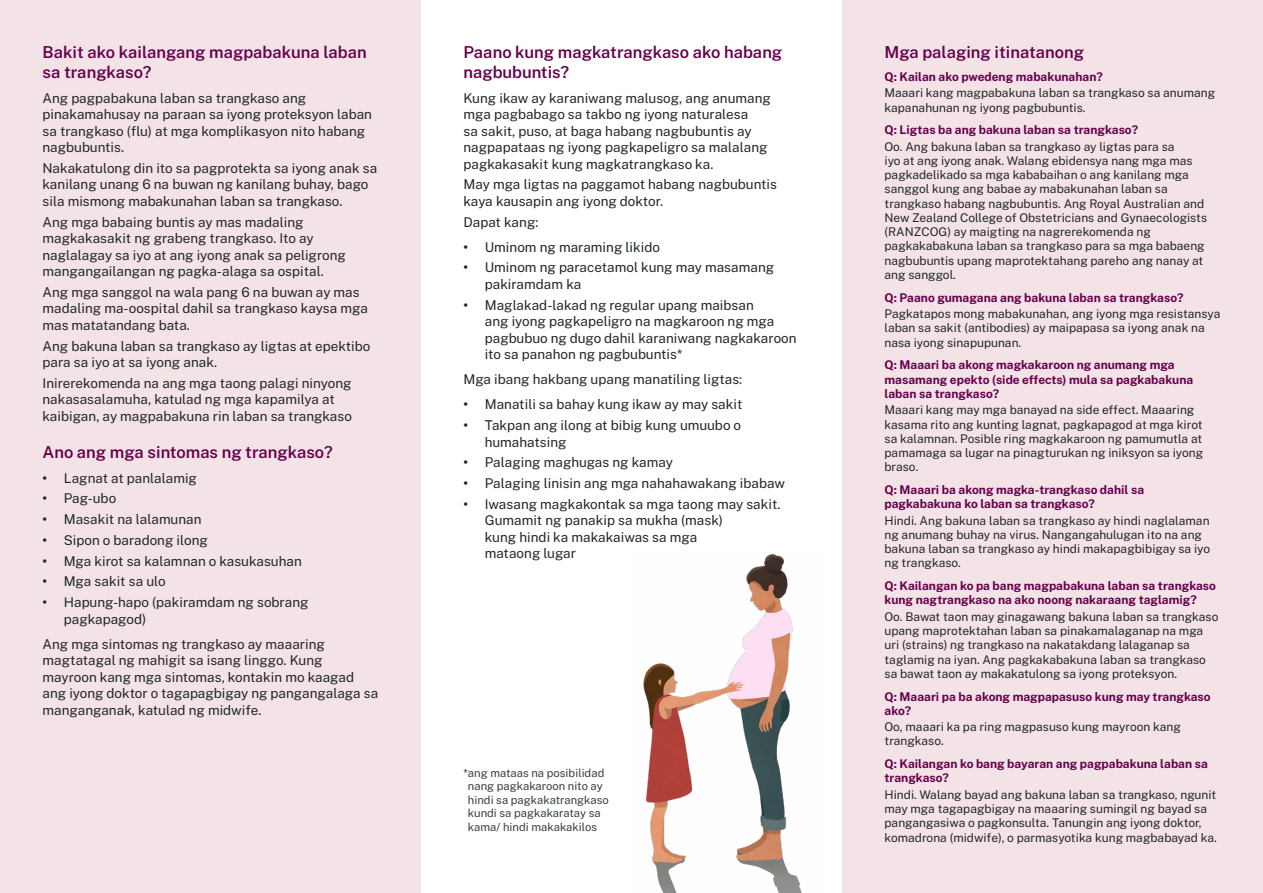
<style>
.page{position:relative;width:1263px;height:893px;background:#fff}
.page>*{position:absolute;margin:0;border:0;box-sizing:border-box;transform-origin:0 0}
.Heading_4__H4{font:600 16.5px/19.5px "Public Sans";color:#65004d}
.Body{font:13.5px/16.5px "Public Sans";color:#22272b}
.Level_1_bullet{font:13.5px/16.5px "Public Sans";color:#22272b}
.Body_FAQ{font:12px/14.2px "Public Sans";color:#22272b}
.Heading_6__H6__FAQ{font:700 12px/14.2px "Public Sans";color:#65004d}
.t1{font:11.25px/13.5px "Public Sans";color:#383d40}
.s1{font-weight:700}
</style>
<div class="page">
<div style="left:0;top:0;width:421px;height:893px;background:#f3e2e6"></div>
<div style="left:842px;top:0;width:421px;height:893px;background:#f3e2e6"></div>
<img style="left:643px;top:554px;width:159px;height:339px">
<h4 class="Heading_4__H4" style="left:43px;top:41px;width:326px">Bakit ako kailangang magpabakuna laban sa trangkaso?</h4>
<p class="Body" style="left:43px;top:89px;width:331px">Ang pagpabakuna laban sa trangkaso ang pinakamahusay na paraan sa iyong proteksyon laban sa trangkaso (flu) at mga komplikasyon nito habang nagbubuntis.</p>
<p class="Body" style="left:43px;top:159px;width:336px">Nakakatulong din ito sa pagprotekta sa iyong anak sa kanilang unang 6 na buwan ng kanilang buhay, bago sila mismong mabakunahan laban sa trangkaso.</p>
<p class="Body" style="left:43px;top:213px;width:305px">Ang mga babaing buntis ay mas madaling magkakasakit ng grabeng trangkaso. Ito ay naglalagay sa iyo at ang iyong anak sa peligrong mangangailangan ng pagka-alaga sa ospital.</p>
<p class="Body" style="left:43px;top:283px;width:327px">Ang mga sanggol na wala pang 6 na buwan ay mas madaling ma-oospital dahil sa trangkaso kaysa mga mas matatandang bata.</p>
<p class="Body" style="left:43px;top:337px;width:329px">Ang bakuna laban sa trangkaso ay ligtas at epektibo para sa iyo at sa iyong anak.</p>
<p class="Body" style="left:43px;top:374px;width:311px">Inirerekomenda na ang mga taong palagi ninyong nakasasalamuha, katulad ng mga kapamilya at kaibigan, ay magpabakuna rin laban sa trangkaso</p>
<h4 class="Heading_4__H4" style="left:43px;top:441px;width:292px">Ano ang mga sintomas ng trangkaso?</h4>
<p class="Level_1_bullet" style="left:43px;top:469px;width:156px"><span class="s1">•</span> Lagnat at panlalamig</p>
<p class="Level_1_bullet" style="left:43px;top:489px;width:75px"><span class="s1">•</span> Pag-ubo</p>
<p class="Level_1_bullet" style="left:43px;top:510px;width:161px"><span class="s1">•</span> Masakit na lalamunan</p>
<p class="Level_1_bullet" style="left:43px;top:531px;width:167px"><span class="s1">•</span> Sipon o baradong ilong</p>
<p class="Level_1_bullet" style="left:43px;top:552px;width:261px"><span class="s1">•</span> Mga kirot sa kalamnan o kasukasuhan</p>
<p class="Level_1_bullet" style="left:43px;top:572px;width:125px"><span class="s1">•</span> Mga sakit sa ulo</p>
<p class="Level_1_bullet" style="left:64px;top:593px;width:246px;text-indent:-21px"><span class="s1">•</span> Hapung-hapo (pakiramdam ng sobrang pagkapagod)</p>
<p class="Body" style="left:43px;top:635px;width:337px">Ang mga sintomas ng trangkaso ay maaaring magtatagal ng mahigit sa isang linggo. Kung mayroon kang mga sintomas, kontakin mo kaagad ang iyong doktor o tagapagbigay ng pangangalaga sa manganganak, katulad ng midwife.</p>
<h4 class="Heading_4__H4" style="left:463px;top:41px;width:320px">Paano kung magkatrangkaso ako habang nagbubuntis?</h4>
<p class="Body" style="left:463px;top:89px;width:309px">Kung ikaw ay karaniwang malusog, ang anumang mga pagbabago sa takbo ng iyong naturalesa<br>sa sakit, puso, at baga habang nagbubuntis ay nagpapataas ng iyong pagkapeligro sa malalang pagkakasakit kung magkatrangkaso ka.</p>
<p class="Body" style="left:463px;top:175px;width:315px">May mga ligtas na paggamot habang nagbubuntis kaya kausapin ang iyong doktor.</p>
<p class="Body" style="left:463px;top:213px;width:76px">Dapat kang:</p>
<p class="Level_1_bullet" style="left:463px;top:238px;width:198px"><span class="s1">•</span> Uminom ng maraming likido</p>
<p class="Level_1_bullet" style="left:485px;top:258px;width:291px;text-indent:-21px"><span class="s1">•</span> Uminom ng paracetamol kung may masamang pakiramdam ka</p>
<p class="Level_1_bullet" style="left:485px;top:296px;width:313px;text-indent:-21px"><span class="s1">•</span> Maglakad-lakad ng regular upang maibsan<br>ang iyong pagkapeligro na magkaroon ng mga pagbubuo ng dugo dahil karaniwang nagkakaroon ito sa panahon ng pagbubuntis*</p>
<p class="Body" style="left:463px;top:370px;width:280px">Mga ibang hakbang upang manatiling ligtas:</p>
<p class="Level_1_bullet" style="left:463px;top:395px;width:280px"><span class="s1">•</span> Manatili sa bahay kung ikaw ay may sakit</p>
<p class="Level_1_bullet" style="left:485px;top:416px;width:258px;text-indent:-21px"><span class="s1">•</span> Takpan ang ilong at bibig kung umuubo o humahatsing</p>
<p class="Level_1_bullet" style="left:463px;top:453px;width:211px"><span class="s1">•</span> Palaging maghugas ng kamay</p>
<p class="Level_1_bullet" style="left:463px;top:474px;width:323px"><span class="s1">•</span> Palaging linisin ang mga nahahawakang ibabaw</p>
<p class="Level_1_bullet" style="left:485px;top:495px;width:297px;text-indent:-21px"><span class="s1">•</span> Iwasang magkakontak sa mga taong may sakit.<br>Gumamit ng panakip sa mukha (mask)<br>kung hindi ka makakaiwas sa mga<br>mataong lugar</p>
<p class="t1" style="left:468px;top:765px;width:142px;text-indent:-4px">*ang mataas na posibilidad nang pagkakaroon nito ay hindi sa pagkakatrangkaso kundi sa pagkakaratay sa kama/ hindi makakakilos</p>
<h4 class="Heading_4__H4" style="left:884px;top:41px;width:201px">Mga palaging itinatanong</h4>
<h5 class="Heading_6__H6__FAQ" style="left:884px;top:69px;width:220px">Q: Kailan ako pwedeng mabakunahan?</h5>
<p class="Body_FAQ" style="left:884px;top:85px;width:332px">Maaari kang magpabakuna laban sa trangkaso sa anumang kapanahunan ng iyong pagbubuntis.</p>
<h5 class="Heading_6__H6__FAQ" style="left:884px;top:122px;width:255px">Q: Ligtas ba ang bakuna laban sa trangkaso?</h5>
<p class="Body_FAQ" style="left:884px;top:138px;width:324px">Oo. Ang bakuna laban sa trangkaso ay ligtas para sa<br>iyo at ang iyong anak. Walang ebidensya nang mga mas pagkadelikado sa mga kababaihan o ang kanilang mga sanggol kung ang babae ay mabakunahan laban sa trangkaso habang nagbubuntis. Ang Royal Australian and New Zealand College of Obstetricians and Gynaecologists (RANZCOG) ay maigting na nagrerekomenda ng pagkakabakuna laban sa trangkaso para sa mga babaeng nagbubuntis upang maprotektahang pareho ang nanay at ang sanggol.</p>
<h5 class="Heading_6__H6__FAQ" style="left:884px;top:290px;width:300px">Q: Paano gumagana ang bakuna laban sa trangkaso?</h5>
<p class="Body_FAQ" style="left:884px;top:306px;width:337px">Pagkatapos mong mabakunahan, ang iyong mga resistansya laban sa sakit (antibodies) ay maipapasa sa iyong anak na nasa iyong sinapupunan.</p>
<h5 class="Heading_6__H6__FAQ" style="left:884px;top:357px;width:310px">Q: Maaari ba akong magkakaroon ng anumang mga masamang epekto (side effects) mula sa pagkabakuna laban sa trangkaso?</h5>
<p class="Body_FAQ" style="left:884px;top:402px;width:320px">Maaari kang may mga banayad na side effect. Maaaring kasama rito ang kunting lagnat, pagkapagod at mga kirot sa kalamnan. Posible ring magkakaroon ng pamumutla at pamamaga sa lugar na pinagturukan ng iniksyon sa iyong braso.</p>
<h5 class="Heading_6__H6__FAQ" style="left:884px;top:482px;width:261px">Q: Maaari ba akong magka-trangkaso dahil sa pagkabakuna ko laban sa trangkaso?</h5>
<p class="Body_FAQ" style="left:884px;top:512px;width:327px">Hindi. Ang bakuna laban sa trangkaso ay hindi naglalaman ng anumang buhay na virus. Nangangahulugan ito na ang bakuna laban sa trangkaso ay hindi makapagbibigay sa iyo ng trangkaso.</p>
<h5 class="Heading_6__H6__FAQ" style="left:884px;top:578px;width:333px">Q: Kailangan ko pa bang magpabakuna laban sa trangkaso kung nagtrangkaso na ako noong nakaraang taglamig?</h5>
<p class="Body_FAQ" style="left:884px;top:609px;width:335px">Oo. Bawat taon may ginagawang bakuna laban sa trangkaso upang maprotektahan laban sa pinakamalaganap na mga uri (strains) ng trangkaso na nakatakdang lalaganap sa taglamig na iyan. Ang pagkakabakuna laban sa trangkaso sa bawat taon ay makakatulong sa iyong proteksyon.</p>
<h5 class="Heading_6__H6__FAQ" style="left:884px;top:688px;width:328px">Q: Maaari pa ba akong magpapasuso kung may trangkaso ako?</h5>
<p class="Body_FAQ" style="left:884px;top:719px;width:298px">Oo, maaari ka pa ring magpasuso kung mayroon kang trangkaso.</p>
<h5 class="Heading_6__H6__FAQ" style="left:884px;top:756px;width:325px">Q: Kailangan ko bang bayaran ang pagpabakuna laban sa trangkaso?</h5>
<p class="Body_FAQ" style="left:884px;top:787px;width:334px">Hindi. Walang bayad ang bakuna laban sa trangkaso, ngunit may mga tagapagbigay na maaaring sumingil ng bayad sa pangangasiwa o pagkonsulta. Tanungin ang iyong doktor, komadrona (midwife), o parmasyotika kung magbabayad ka.</p>
</div>
